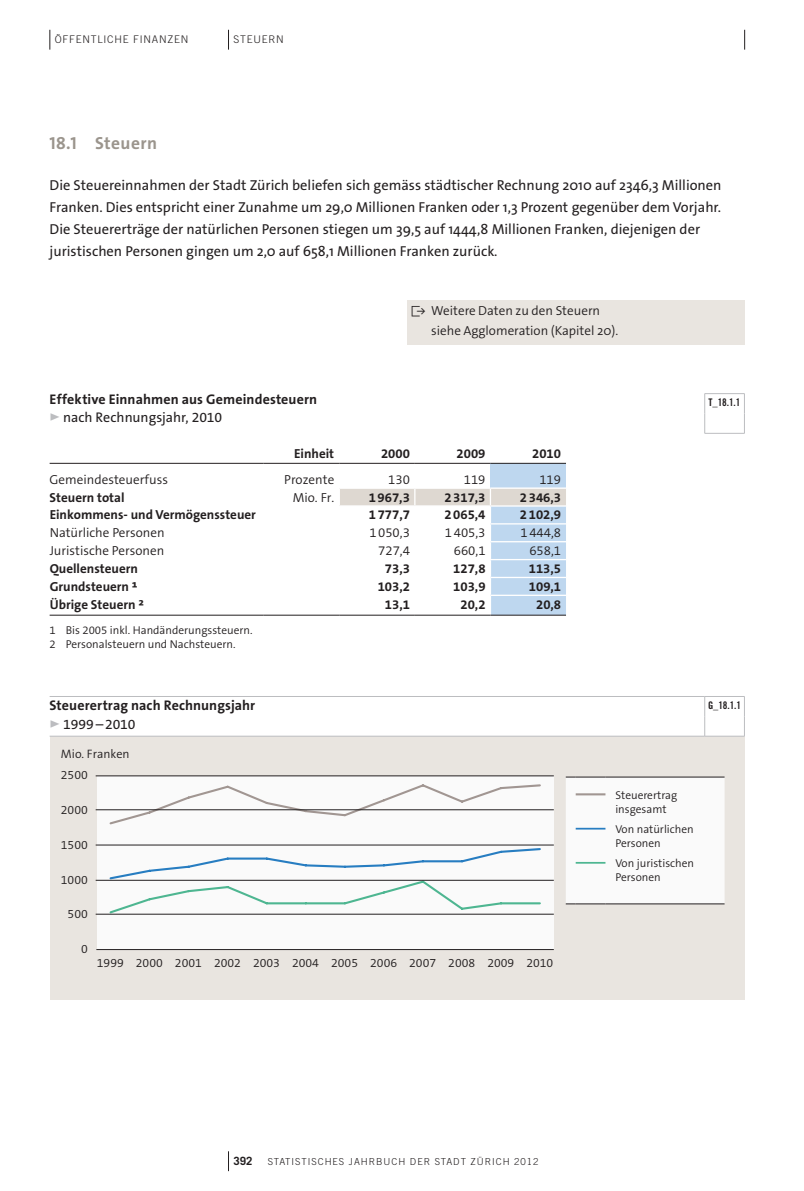
<style>
.page{position:relative;width:804px;height:1191px;background:#fff}
.page>*{position:absolute;margin:0;border:0;box-sizing:border-box;transform-origin:0 0}
.t1{font:700 17.5px "The Sans OT7";letter-spacing:.025em;color:#9b958d}
.t2{font:14.35px/21.9px "The Sans OT5 Plain";color:#231f20}
.t3{font:700 14px "The Sans OT7";letter-spacing:.01em;color:#231f20}
.t4{font:14px "The Sans OT5 Plain";letter-spacing:-.005em;color:#231f20}
.t5{font:700 13.12px "The Sans OT7";color:#231f20}
.t6{font:300 13.12px/20.1px "The Sans OT4";color:#231f20}
.t7{font:300 12.25px "The Sans OT4";color:#231f20}
.t8{font:300 11.38px/14px "The Sans OT4";color:#231f20}
.t9{font:700 11.38px "Trade Gothic LT Std";color:#231f20}
.t10{font:300 10.5px "Trade Gothic LT Std";letter-spacing:.075em;color:#231f20}
.t11{font:10.5px "Trade Gothic LT Std Bd Cn 20";color:#231f20}
.t12{font:300 9.62px "Trade Gothic LT Std";letter-spacing:.1em;color:#231f20}
.s1{font-family:"The Sans OT7";font-weight:700;font-size:17.5px;color:#bcbdc0}
</style>
<div class="page">
<div style="left:407px;top:300px;width:337px;height:45px;background:#e9e5e0"></div>
<svg style="left:228px;top:1151px;width:1px;height:20px"></svg>
<svg style="left:50px;top:30px;width:1px;height:20px"></svg>
<svg style="left:228px;top:30px;width:1px;height:20px"></svg>
<svg style="left:744px;top:30px;width:1px;height:20px"></svg>
<div style="left:490px;top:463px;width:76px;height:25px;background:#bed7ef"></div>
<hr style="left:50px;top:615px;width:214px;height:1px;background:#231f20">
<hr style="left:264px;top:615px;width:75px;height:1px;background:#231f20">
<hr style="left:339px;top:615px;width:76px;height:1px;background:#231f20">
<hr style="left:415px;top:615px;width:75px;height:1px;background:#231f20">
<hr style="left:490px;top:615px;width:76px;height:1px;background:#231f20">
<svg style="left:338px;top:489px;width:228px;height:126px"></svg>
<hr style="left:264px;top:559px;width:76px;height:1px;background:#fff">
<hr style="left:340px;top:559px;width:75px;height:1px;background:#fff">
<hr style="left:415px;top:559px;width:75px;height:1px;background:#fff">
<hr style="left:50px;top:463px;width:214px;height:1px;background:#231f20">
<hr style="left:264px;top:463px;width:75px;height:1px;background:#231f20">
<hr style="left:339px;top:463px;width:76px;height:1px;background:#231f20">
<hr style="left:415px;top:463px;width:75px;height:1px;background:#231f20">
<hr style="left:490px;top:463px;width:76px;height:1px;background:#231f20">
<hr style="left:490px;top:487px;width:76px;height:2px;background:#fff">
<hr style="left:704px;top:393px;width:40px;height:1px;background:#bcbdc0">
<svg style="left:704px;top:394px;width:1px;height:39px"></svg>
<svg style="left:744px;top:394px;width:1px;height:39px"></svg>
<hr style="left:704px;top:433px;width:40px;height:1px;background:#bcbdc0">
<div style="left:50px;top:736px;width:694px;height:264px;background:#e9e5e0"></div>
<div style="left:97px;top:776px;width:456px;height:173px;background:#fafafa"></div>
<svg style="left:108px;top:784px;width:434px;height:41px"></svg>
<svg style="left:108px;top:848px;width:434px;height:66px"></svg>
<hr style="left:96px;top:914px;width:457px;height:1px;background:#231f20">
<hr style="left:96px;top:880px;width:457px;height:1px;background:#231f20">
<hr style="left:96px;top:844px;width:457px;height:1px;background:#231f20">
<hr style="left:96px;top:809px;width:457px;height:1px;background:#231f20">
<hr style="left:96px;top:775px;width:457px;height:1px;background:#231f20">
<hr style="left:97px;top:949px;width:456px;height:1px;background:#231f20">
<hr style="left:50px;top:736px;width:654px;height:1px;background:#bcbdc0">
<hr style="left:704px;top:736px;width:40px;height:1px;background:#bcbdc0">
<svg style="left:50px;top:696px;width:695px;height:40px"></svg>
<div style="left:566px;top:776px;width:158px;height:128px;background:#fafafa"></div>
<hr style="left:575px;top:903px;width:30px;height:1px;background:#231f20">
<hr style="left:605px;top:903px;width:119px;height:1px;background:#231f20">
<hr style="left:575px;top:793px;width:30px;height:2px;background:#a19692">
<hr style="left:575px;top:827px;width:30px;height:2px;background:#277dc1">
<hr style="left:575px;top:862px;width:30px;height:1px;background:#4eb691">
<p class="t10" style="left:55px;top:33px;width:133px">ÖFFENTLICHE FINANZEN</p>
<p class="t10" style="left:233px;top:33px;width:50px">STEUERN</p>
<p class="t1" style="left:50px;top:132px;width:109px">18.1 Steuern</p>
<p class="t2" style="left:50px;top:175px;width:673px">Die Steuereinnahmen der Stadt Zürich beliefen sich gemäss städtischer Rechnung 2010 auf 2346,3 Millionen Franken. Dies entspricht einer Zunahme um 29,0 Millionen Franken oder 1,3 Prozent gegenüber dem Vorjahr.<br>Die Steuererträge der natürlichen Personen stiegen um 39,5 auf 1444,8 Millionen Franken, diejenigen der juristischen Personen gingen um 2,0 auf 658,1 Millionen Franken zurück.</p>
<p class="t6" style="left:431px;top:301px;width:189px">Weitere Daten zu den Steuern siehe Agglomeration (Kapitel 20).</p>
<p class="t3" style="left:50px;top:390px;width:269px">Effektive Einnahmen aus Gemeindesteuern</p>
<p class="t4" style="left:50px;top:409px;width:174px"><span class="s1">▹</span> nach Rechnungsjahr, 2010</p>
<p class="t5" style="left:294px;top:445px;width:42px">Einheit</p>
<p class="t5" style="left:381px;top:445px;width:30px">2000</p>
<p class="t5" style="left:456px;top:445px;width:30px">2009</p>
<p class="t5" style="left:532px;top:445px;width:30px">2010</p>
<p class="t6" style="left:50px;top:469px;width:120px">Gemeindesteuerfuss</p>
<p class="t6" style="left:284px;top:469px;width:52px">Prozente</p>
<p class="t6" style="left:388px;top:469px;width:23px">130</p>
<p class="t6" style="left:464px;top:469px;width:23px">119</p>
<p class="t6" style="left:539px;top:469px;width:23px">119</p>
<p class="t5" style="left:50px;top:488px;width:76px">Steuern total</p>
<p class="t6" style="left:293px;top:487px;width:43px">Mio. Fr.</p>
<p class="t5" style="left:369px;top:488px;width:43px">1967,3</p>
<p class="t5" style="left:444px;top:488px;width:43px">2317,3</p>
<p class="t5" style="left:520px;top:488px;width:43px">2346,3</p>
<p class="t5" style="left:50px;top:506px;width:208px">Einkommens- und Vermögenssteuer</p>
<p class="t5" style="left:369px;top:506px;width:43px">1777,7</p>
<p class="t5" style="left:444px;top:506px;width:43px">2065,4</p>
<p class="t5" style="left:520px;top:506px;width:43px">2102,9</p>
<p class="t6" style="left:50px;top:523px;width:116px">Natürliche Personen</p>
<p class="t6" style="left:369px;top:523px;width:42px">1050,3</p>
<p class="t6" style="left:445px;top:523px;width:42px">1405,3</p>
<p class="t6" style="left:520px;top:523px;width:42px">1444,8</p>
<p class="t6" style="left:50px;top:541px;width:116px">Juristische Personen</p>
<p class="t6" style="left:378px;top:541px;width:33px">727,4</p>
<p class="t6" style="left:454px;top:541px;width:33px">660,1</p>
<p class="t6" style="left:529px;top:541px;width:33px">658,1</p>
<p class="t5" style="left:50px;top:560px;width:90px">Quellensteuern</p>
<p class="t5" style="left:385px;top:560px;width:27px">73,3</p>
<p class="t5" style="left:453px;top:560px;width:34px">127,8</p>
<p class="t5" style="left:529px;top:560px;width:34px">113,5</p>
<p class="t5" style="left:50px;top:578px;width:89px">Grundsteuern 1</p>
<p class="t5" style="left:378px;top:578px;width:34px">103,2</p>
<p class="t5" style="left:453px;top:578px;width:34px">103,9</p>
<p class="t5" style="left:529px;top:578px;width:34px">109,1</p>
<p class="t5" style="left:50px;top:596px;width:96px">Übrige Steuern 2</p>
<p class="t5" style="left:385px;top:596px;width:27px">13,1</p>
<p class="t5" style="left:460px;top:596px;width:27px">20,2</p>
<p class="t5" style="left:536px;top:596px;width:27px">20,8</p>
<p class="t8" style="left:50px;top:623px;width:204px">1 Bis 2005 inkl. Handänderungssteuern.<br>2 Personalsteuern und Nachsteuern.</p>
<p class="t3" style="left:50px;top:696px;width:207px">Steuerertrag nach Rechnungsjahr</p>
<p class="t4" style="left:50px;top:715px;width:87px"><span class="s1">▹</span> 1999–2010</p>
<p class="t7" style="left:61px;top:746px;width:70px">Mio. Franken</p>
<p class="t7" style="left:61px;top:767px;width:28px">2500</p>
<p class="t7" style="left:61px;top:802px;width:28px">2000</p>
<p class="t7" style="left:61px;top:837px;width:28px">1500</p>
<p class="t7" style="left:61px;top:871px;width:28px">1000</p>
<p class="t7" style="left:68px;top:906px;width:22px">500</p>
<p class="t7" style="left:81px;top:941px;width:8px">0</p>
<p class="t7" style="left:97px;top:955px;width:458px">1999 2000 2001 2002 2003 2004 2005 2006 2007 2008 2009 2010</p>
<p class="t11" style="left:708px;top:396px;width:33px">T_18.1.1</p>
<p class="t11" style="left:708px;top:699px;width:35px">G_18.1.1</p>
<p class="t8" style="left:615px;top:788px;width:63px">Steuerertrag insgesamt</p>
<p class="t8" style="left:615px;top:822px;width:80px">Von natürlichen<br>Personen</p>
<p class="t8" style="left:615px;top:856px;width:80px">Von juristischen<br>Personen</p>
<p class="t9" style="left:233px;top:1153px;width:20px">392</p>
<p class="t12" style="left:268px;top:1155px;width:272px">STATISTISCHES JAHRBUCH DER STADT ZÜRICH 2012</p>
</div>
